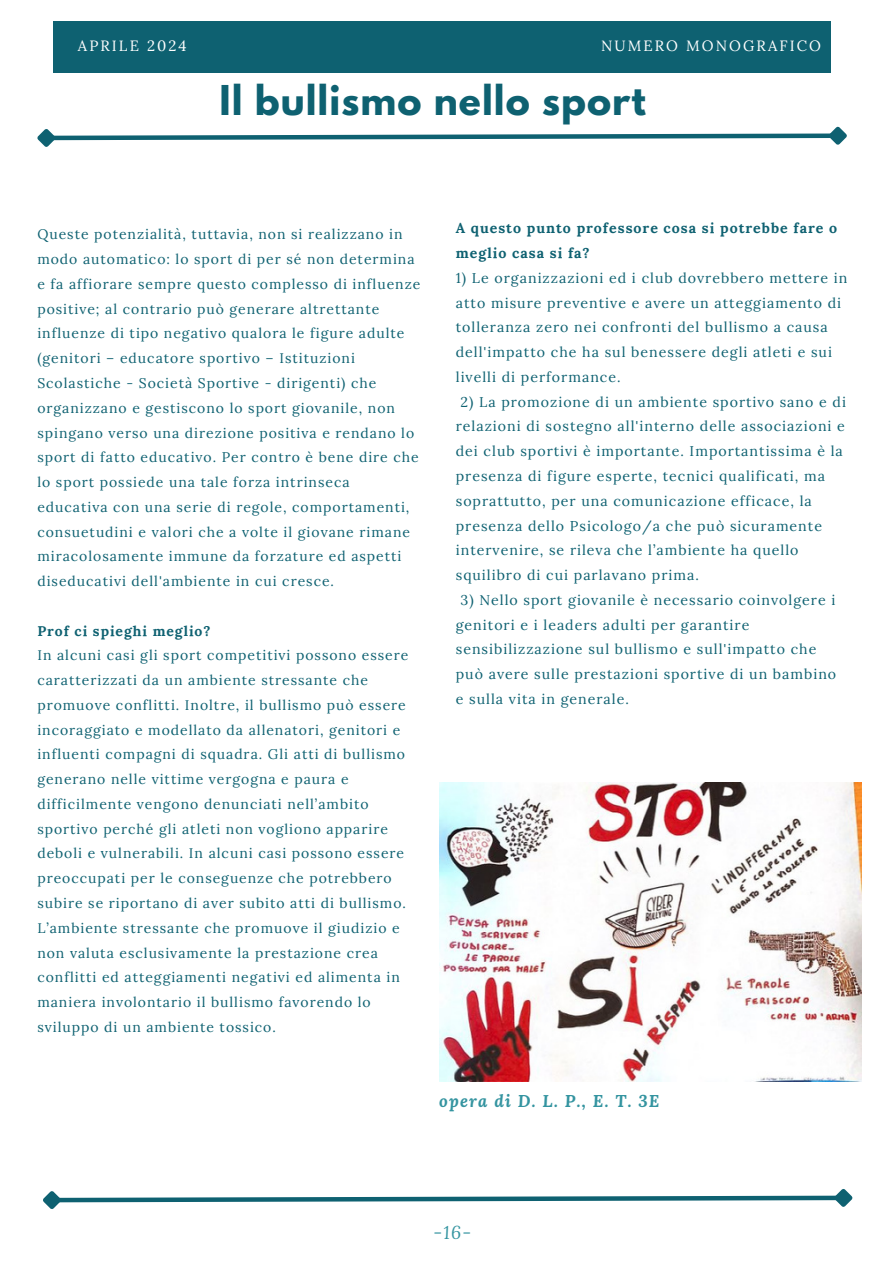
<style>
.page{position:relative;width:894px;height:1264px;background:#fff}
.page>*{position:absolute;margin:0;border:0;box-sizing:border-box;transform-origin:0 0}
.t1{font:700 36.45px "League Spartan";letter-spacing:.03em;color:#0e6171}
.t2{font:italic 18.15px "Lora";color:#3494a0}
.t3{font:italic 700 16.95px "Lora";letter-spacing:.07em;color:#3494a0}
.t4{font:14.85px "Lora";letter-spacing:.14em;color:#fff}
.t5{font:14.1px/24.8px "Lora";letter-spacing:.07em;color:#0e6171}
.t6{font:700 14.1px/24.8px "Lora";letter-spacing:.07em;color:#0e6171}
.t7{font:13.95px/24.8px "Lora";letter-spacing:.07em;color:#0e6171}
.t8{font:700 13.95px "Lora";letter-spacing:.07em;color:#0e6171}
</style>
<div class="page">
<svg style="left:43px;top:1189px;width:810px;height:20px"></svg>
<div style="left:54px;top:22px;width:776px;height:50px;background:#0e6171"></div>
<svg style="left:37px;top:126px;width:810px;height:21px"></svg>
<img style="left:439px;top:782px;width:422px;height:299px">
<p class="t4" style="left:78px;top:36px;width:110px">APRILE 2024</p>
<h4 class="t4" style="left:601px;top:36px;width:221px">NUMERO MONOGRAFICO</h4>
<h1 class="t1" style="left:219px;top:82px;width:427px">Il bullismo nello sport</h1>
<p class="t7" style="left:37px;top:222px;width:384px">Queste potenzialità, tuttavia, non si realizzano in modo automatico: lo sport di per sé non determina e fa affiorare sempre questo complesso di influenze positive; al contrario può generare altrettante influenze di tipo negativo qualora le figure adulte (genitori – educatore sportivo – Istituzioni Scolastiche - Società Sportive - dirigenti) che organizzano e gestiscono lo sport giovanile, non spingano verso una direzione positiva e rendano lo sport di fatto educativo. Per contro è bene dire che lo sport possiede una tale forza intrinseca educativa con una serie di regole, comportamenti, consuetudini e valori che a volte il giovane rimane miracolosamente immune da forzature ed aspetti diseducativi dell'ambiente in cui cresce.</p>
<p class="t8" style="left:37px;top:621px;width:174px">Prof ci spieghi meglio?</p>
<p class="t7" style="left:37px;top:643px;width:372px">In alcuni casi gli sport competitivi possono essere caratterizzati da un ambiente stressante che promuove conflitti. Inoltre, il bullismo può essere incoraggiato e modellato da allenatori, genitori e influenti compagni di squadra. Gli atti di bullismo generano nelle vittime vergogna e paura e difficilmente vengono denunciati nell’ambito sportivo perché gli atleti non vogliono apparire deboli e vulnerabili. In alcuni casi possono essere preoccupati per le conseguenze che potrebbero subire se riportano di aver subito atti di bullismo.<br>L’ambiente stressante che promuove il giudizio e non valuta esclusivamente la prestazione crea conflitti ed atteggiamenti negativi ed alimenta in maniera involontario il bullismo favorendo lo sviluppo di un ambiente tossico.</p>
<p class="t6" style="left:455px;top:216px;width:383px">A questo punto professore cosa si potrebbe fare o meglio casa si fa?</p>
<p class="t5" style="left:455px;top:265px;width:393px">1) Le organizzazioni ed i club dovrebbero mettere in atto misure preventive e avere un atteggiamento di tolleranza zero nei confronti del bullismo a causa dell'impatto che ha sul benessere degli atleti e sui livelli di performance.</p>
<p class="t5" style="left:455px;top:389px;width:391px;text-indent:5px">2) La promozione di un ambiente sportivo sano e di relazioni di sostegno all'interno delle associazioni e dei club sportivi è importante. Importantissima è la presenza di figure esperte, tecnici qualificati, ma soprattutto, per una comunicazione efficace, la presenza dello Psicologo/a che può sicuramente intervenire, se rileva che l’ambiente ha quello squilibro di cui parlavano prima.</p>
<p class="t5" style="left:455px;top:587px;width:382px;text-indent:5px">3) Nello sport giovanile è necessario coinvolgere i genitori e i leaders adulti per garantire sensibilizzazione sul bullismo e sull'impatto che può avere sulle prestazioni sportive di un bambino e sulla vita in generale.</p>
<h2 class="t3" style="left:439px;top:1089px;width:222px">opera di D. L. P., E. T. 3E</h2>
<h4 class="t2" style="left:433px;top:1219px;width:39px">-16-</h4>
</div>
